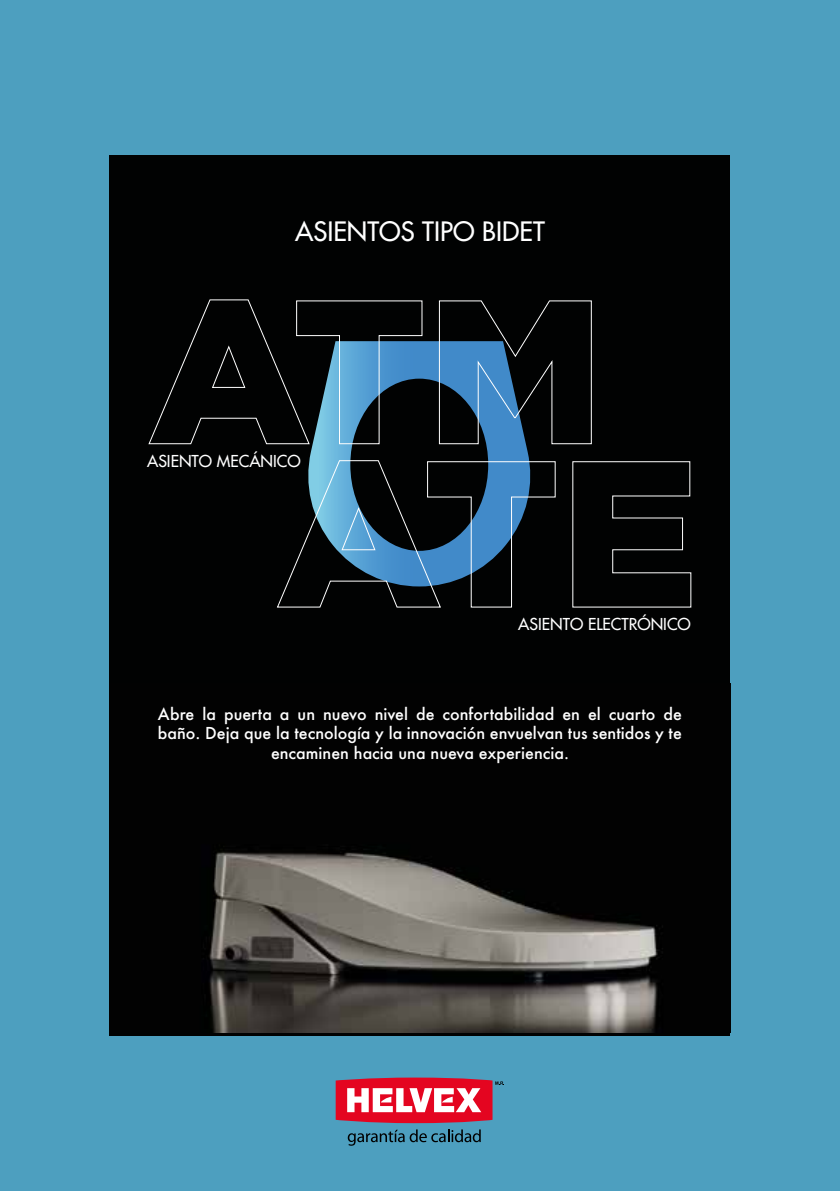
<style>
.page{position:relative;width:840px;height:1191px;background:#fff}
.page>*{position:absolute;margin:0;border:0;box-sizing:border-box;transform-origin:0 0}
.t1{font:500 26px "Futura Std";color:#fff}
.t2{font:500 16px/19.2px "Futura";color:#fff;text-align:center}
.t3{font:500 16px "Futura Std";color:#fff}
</style>
<div class="page">
<div style="left:0;top:0;width:839px;height:1191px;background:#4d9fbf"></div>
<div style="left:109px;top:155px;width:621px;height:880px;background:#010202"></div>
<img style="left:209px;top:852px;width:449px;height:180px">
<svg style="left:309px;top:341px;width:220px;height:118px"></svg>
<svg style="left:148px;top:299px;width:275px;height:146px"></svg>
<svg style="left:438px;top:300px;width:154px;height:145px"></svg>
<svg style="left:277px;top:459px;width:279px;height:149px"></svg>
<svg style="left:572px;top:461px;width:119px;height:147px"></svg>
<svg style="left:347px;top:1129px;width:133px;height:16px"></svg>
<svg style="left:335px;top:1077px;width:169px;height:46px;background:#d8586d"></svg>
<h1 class="t1" style="left:295px;top:215px;width:251px">ASIENTOS TIPO BIDET</h1>
<p class="t3" style="left:147px;top:451px;width:155px">ASIENTO MECÁNICO</p>
<p class="t3" style="left:518px;top:614px;width:174px">ASIENTO ELECTRÓNICO</p>
<p class="t2" style="left:158px;top:704px;width:525px">Abre la puerta a un nuevo nivel de confortabilidad en el cuarto de baño. Deja que la tecnología y la innovación envuelvan tus sentidos y te encaminen hacia una nueva experiencia.</p>
</div>
